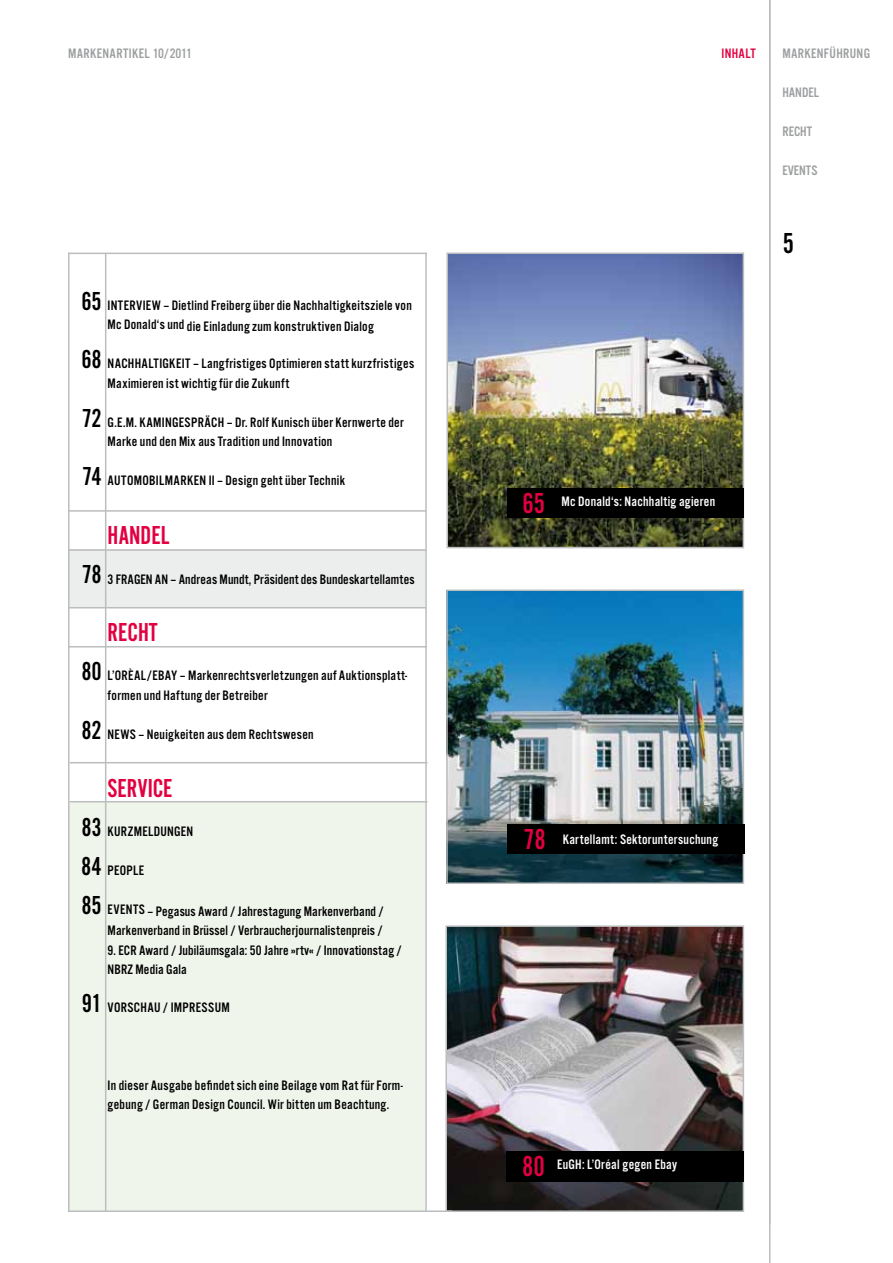
<style>
.page{position:relative;width:893px;height:1263px;background:#fff}
.page>*{position:absolute;margin:0;border:0;box-sizing:border-box;transform-origin:0 0}
.t1{font:30px "Alternate Got No 2 D";color:#e20040}
.t2{font:30px "Alternate Got No 2 D";color:#000}
.t3{font:27px/58.5px "Alternate Got No 2 D";color:#000;text-align:justify}
.t4{font:27px "Alternate Got No 2 D";color:#e20040}
.t5{font:14.25px/19.5px "Alternate Got No 3 D";letter-spacing:.02em;color:#000}
.t6{font:14.25px "Alternate Got No 3 D";letter-spacing:.02em;color:#fff}
.t7{font:14.25px "Alternate Got No 3 D";color:#9c9e9f}
.t8{font:14.25px "Alternate Got No 3 D";letter-spacing:.025em;color:#9c9e9f}
.t9{font:14.25px "Alternate Got No 3 D";letter-spacing:.025em;color:#e20040}
.s1{font-family:"Alternate Got No 2 D";font-size:30px;color:#e20040}
</style>
<div class="page">
<div style="left:68px;top:802px;width:357px;height:410px;background:#f0f5eb"></div>
<div style="left:69px;top:549px;width:356px;height:58px;background:#eceded"></div>
<img style="left:448px;top:928px;width:293px;height:281px">
<div style="left:445px;top:925px;width:299px;height:287px;border:2px solid #bbbdbe"></div>
<img style="left:449px;top:255px;width:292px;height:290px">
<div style="left:446px;top:252px;width:298px;height:296px;border:2px solid #bbbdbe"></div>
<img style="left:449px;top:592px;width:292px;height:289px">
<div style="left:446px;top:589px;width:298px;height:295px;border:2px solid #bbbdbe"></div>
<hr style="left:769px;top:0;width:1px;height:1263px;background:#bbbdbe">
<hr style="left:105px;top:253px;width:1px;height:959px;background:#bbbdbe">
<hr style="left:68px;top:1210px;width:384px;height:2px;background:#bbbdbe">
<hr style="left:425px;top:252px;width:2px;height:960px;background:#bbbdbe">
<div style="left:507px;top:1151px;width:237px;height:30px;background:#000"></div>
<div style="left:507px;top:824px;width:237px;height:30px;background:#000"></div>
<div style="left:507px;top:488px;width:237px;height:29px;background:#000"></div>
<hr style="left:68px;top:253px;width:358px;height:1px;background:#bbbdbe">
<hr style="left:69px;top:510px;width:357px;height:2px;background:#bbbdbe">
<hr style="left:69px;top:549px;width:358px;height:2px;background:#bbbdbe">
<hr style="left:68px;top:607px;width:358px;height:1px;background:#bbbdbe">
<hr style="left:68px;top:646px;width:359px;height:1px;background:#bbbdbe">
<hr style="left:70px;top:762px;width:357px;height:1px;background:#bbbdbe">
<hr style="left:70px;top:801px;width:357px;height:1px;background:#bbbdbe">
<hr style="left:68px;top:253px;width:2px;height:959px;background:#bbbdbe">
<p class="t7" style="left:68px;top:46px;width:8px">markenar</p>
<p class="t7" style="left:123px;top:46px;width:70px">tikel 10/2011</p>
<p class="t9" style="left:721px;top:46px;width:30px">INHALT</p>
<p class="t8" style="left:782px;top:46px;width:89px">MARKENFÜHRUNG</p>
<p class="t7" style="left:782px;top:85px;width:37px">HANDEL</p>
<p class="t7" style="left:782px;top:124px;width:31px">RECHT</p>
<p class="t7" style="left:782px;top:163px;width:37px">EVENTS</p>
<h2 class="t3" style="left:81px;top:272px;width:22px">65<br>68<br>72<br>74</h2>
<p class="t5" style="left:108px;top:295px;width:306px;line-height:21px">INTERVIEW – Dietlind Freiberg über die Nachhaltigkeitsziele von<br>Mc Donald‘s und die Einladung zum konstruktiven Dialog</p>
<p class="t5" style="left:108px;top:354px;width:308px">NACHHALTIGKEIT – Langfristiges Optimieren statt kurzfristiges<br>Maximieren ist wichtig für die Zukunft</p>
<p class="t5" style="left:108px;top:412px;width:298px">G.E.M. KAMINGESPRÄCH – Dr. Rolf Kunisch über Kernwerte der<br>Marke und den Mix aus Tradition und Innovation</p>
<p class="t5" style="left:108px;top:471px;width:239px">AUTOMOBILMARKEN II – Design geht über Technik</p>
<h2 class="t4" style="left:108px;top:521px;width:63px">HANDEL</h2>
<p class="t5" style="left:108px;top:570px;width:308px">3 FRAGEN AN – Andreas Mundt, Präsident des Bundeskartellamtes</p>
<h2 class="t4" style="left:108px;top:618px;width:51px">RECHT</h2>
<p class="t5" style="left:108px;top:666px;width:301px">L’ORÈAL/EBAY – Markenrechtsverletzungen auf Auktionsplatt&shy;formen und Haftung der Betreiber</p>
<p class="t5" style="left:108px;top:724px;width:208px">NEWS – Neuigkeiten aus dem Rechtswesen</p>
<h2 class="t4" style="left:108px;top:774px;width:65px">SERVICE</h2>
<p class="t5" style="left:108px;top:822px;width:87px">KURZMELDUNGEN</p>
<p class="t5" style="left:108px;top:861px;width:38px">PEOPLE</p>
<p class="t5" style="left:108px;top:901px;width:278px">EVENTS – Pegasus Award / Jahrestagung Markenverband /<br>Markenverband in Brüssel / Verbraucherjournalistenpreis /</p>
<p class="t5" style="left:108px;top:940px;width:296px">9. ECR Award / Jubiläumsgala: 50 Jahre »rtv« / Innovationstag /<br>NBRZ Media Gala</p>
<p class="t5" style="left:108px;top:997px;width:124px">VORSCHAU / IMPRESSUM</p>
<h2 class="t3" style="left:82px;top:545px;width:22px">78</h2>
<h2 class="t3" style="left:81px;top:642px;width:22px">80<br>82</h2>
<h2 class="t3" style="left:81px;top:808px;width:22px;line-height:39px">83<br>84<br>85</h2>
<h2 class="t3" style="left:82px;top:974px;width:22px">91</h2>
<p class="t5" style="left:108px;top:1075px;width:297px">In dieser Ausgabe befindet sich eine Beilage vom Rat für Form&shy;gebung / German Design Council. Wir bitten um Beachtung.</p>
<h1 class="t2" style="left:783px;top:227px;width:13px">5</h1>
<h1 class="t1" style="left:522px;top:487px;width:24px">65</h1>
<p class="t6" style="left:561px;top:494px;width:155px">Mc Donald‘s: Nachhaltig agieren</p>
<p class="t6" style="left:524px;top:831px;width:196px"><span class="s1">78</span> Kartellamt: Sektoruntersuchung</p>
<h1 class="t1" style="left:522px;top:1151px;width:24px">80</h1>
<p class="t6" style="left:557px;top:1157px;width:121px">EuGH: L’Oréal gegen Ebay</p>
</div>
